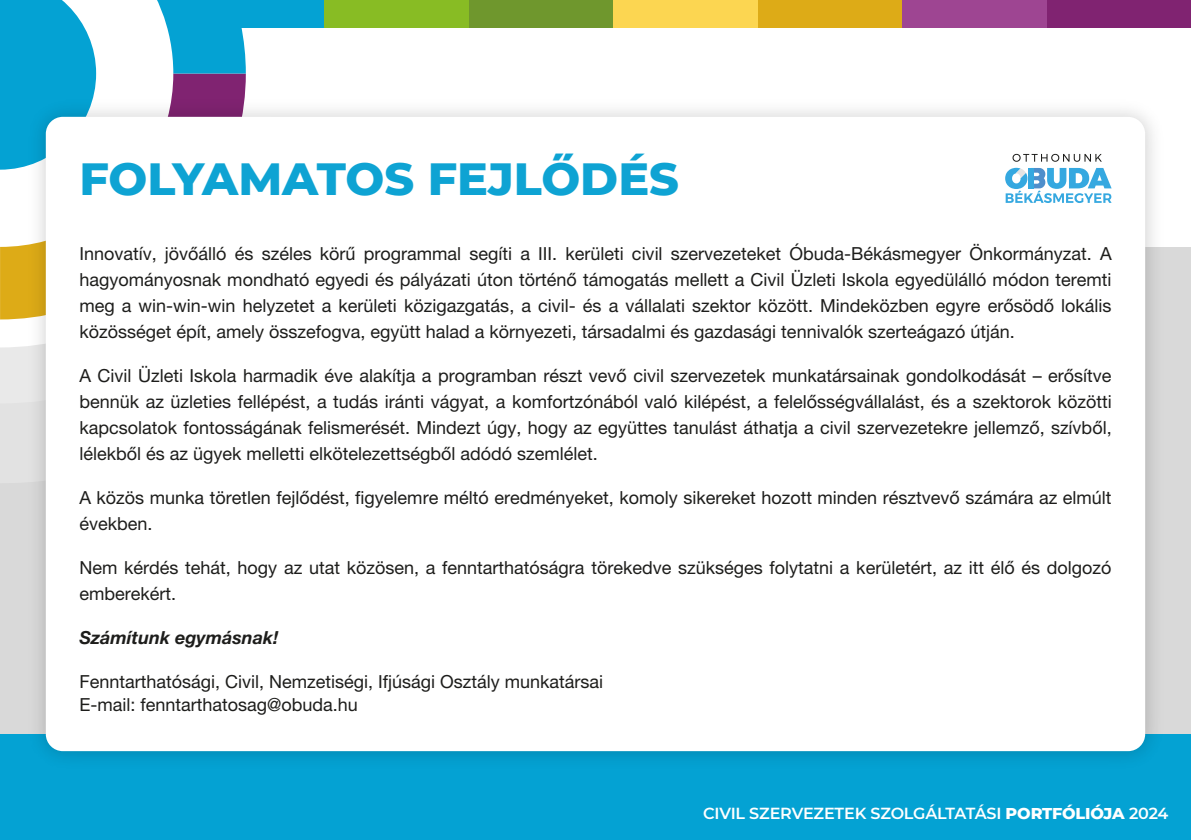
<style>
.page{position:relative;width:1191px;height:840px;background:#fff}
.page>*{position:absolute;margin:0;border:0;box-sizing:border-box;transform-origin:0 0}
.t1{font:800 46px "Montserrat";color:#0ea3d3}
.t2{font:18px/26px "Helvetica Neue LT Pro";color:#1d1d1b}
.t3{font:italic 700 18px "Helvetica Neue LT Pro";color:#1d1d1b}
.t4{font:600 16px "Montserrat";letter-spacing:-.01em;color:#fff}
.s1{font-weight:800}
</style>
<div class="page">
<div style="left:0;top:626px;width:1191px;height:213px;background:#04a2d3"></div>
<div style="left:0;top:247px;width:10px;height:486px;background:#d9d9d9"></div>
<div style="left:10px;top:247px;width:1181px;height:486px;background:#d9d9d9"></div>
<svg style="left:0;top:0;width:246px;height:404px"></svg>
<div style="left:1046px;top:0;width:145px;height:28px;background:#802371"></div>
<div style="left:902px;top:0;width:144px;height:28px;background:#9e4592"></div>
<div style="left:757px;top:0;width:145px;height:28px;background:#ddab17"></div>
<div style="left:613px;top:0;width:144px;height:28px;background:#fcd651"></div>
<div style="left:468px;top:0;width:145px;height:28px;background:#6f972d"></div>
<div style="left:324px;top:0;width:144px;height:28px;background:#88bc24"></div>
<div style="left:179px;top:0;width:145px;height:28px;background:#04a2d3"></div>
<img style="left:19px;top:90px;width:1153px;height:667px">
<div style="left:46px;top:117px;width:1099px;height:633px;background:#fff;border-radius:17px"></div>
<svg style="left:1012px;top:154px;width:89px;height:8px"></svg>
<svg style="left:1005px;top:168px;width:106px;height:35px"></svg>
<div style="left:1028px;top:168px;width:5px;height:20px;background:#35a8e0"></div>
<h1 class="t1" style="left:79px;top:145px;width:601px">FOLYAMATOS FEJLŐDÉS</h1>
<p class="t2" style="left:79px;top:240px;width:1033px;text-align:justify">Innovatív, jövőálló és széles körű programmal segíti a III. kerületi civil szervezeteket Óbuda-Békásmegyer Önkormányzat. A hagyományosnak mondható egyedi és pályázati úton történő támogatás mellett a Civil Üzleti Iskola egyedülálló módon teremti meg a win-win-win helyzetet a kerületi közigazgatás, a civil- és a vállalati szektor között. Mindeközben egyre erősödő lokális közösséget épít, amely összefogva, együtt halad a környezeti, társadalmi és gazdasági tennivalók szerteágazó útján.</p>
<p class="t2" style="left:79px;top:362px;width:1033px;text-align:justify">A Civil Üzleti Iskola harmadik éve alakítja a programban részt vevő civil szervezetek munkatársainak gondolkodását – erősítve bennük az üzleties fellépést, a tudás iránti vágyat, a komfortzónából való kilépést, a felelősségvállalást, és a szektorok közötti kapcsolatok fontosságának felismerését. Mindezt úgy, hogy az együttes tanulást áthatja a civil szervezetekre jellemző, szívből, lélekből és az ügyek melletti elkötelezettségből adódó szemlélet.</p>
<p class="t2" style="left:79px;top:484px;width:1033px">A közös munka töretlen fejlődést, figyelemre méltó eredményeket, komoly sikereket hozott minden résztvevő számára az elmúlt években.</p>
<p class="t2" style="left:79px;top:554px;width:1033px">Nem kérdés tehát, hogy az utat közösen, a fenntarthatóságra törekedve szükséges folytatni a kerületért, az itt élő és dolgozó emberekért.</p>
<p class="t3" style="left:79px;top:626px;width:200px">Számítunk egymásnak!</p>
<p class="t2" style="left:79px;top:670px;width:525px;line-height:22px">Fenntarthatósági, Civil, Nemzetiségi, Ifjúsági Osztály munkatársai<br>E-mail: fenntarthatosag@obuda.hu</p>
<p class="t4" style="left:703px;top:801px;width:467px">CIVIL SZERVEZETEK SZOLGÁLTATÁSI <span class="s1">PORTFÓLIÓJA</span> 2024</p>
</div>
